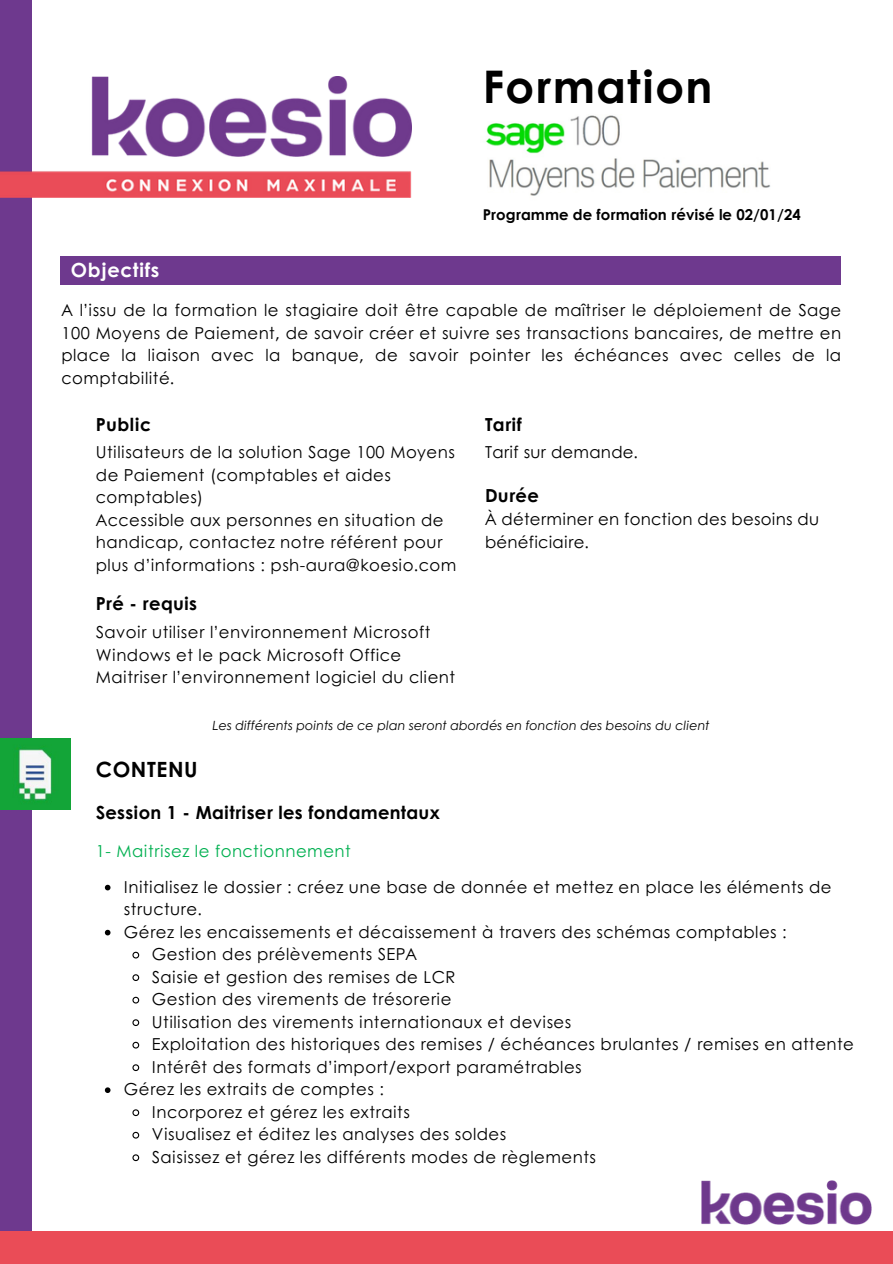
<style>
.page{position:relative;width:893px;height:1264px;background:#fff}
.page>*{position:absolute;margin:0;border:0;box-sizing:border-box;transform-origin:0 0}
.t1{font:700 45px "Century Gothic";letter-spacing:.03em;color:#000}
.t2{font:700 21px "Century Gothic";letter-spacing:.03em;color:#000}
.t3{font:700 19.5px "Century Gothic";letter-spacing:.03em;color:#fff}
.t4{font:700 18px "Century Gothic";letter-spacing:.015em;color:#000}
.t5{font:16.5px/22.5px "Century Gothic";letter-spacing:.03em;color:#000}
.t6{font:16.5px "Century Gothic";letter-spacing:.03em;color:#00b050}
.t7{font:700 15px "Century Gothic";letter-spacing:.005em;color:#000}
.t8{font:italic 12.75px "Century Gothic";color:#000}
</style>
<div class="page">
<div style="left:0;top:0;width:32px;height:1231px;background:#6e398e"></div>
<div style="left:0;top:1231px;width:892px;height:32px;background:#ea4c57"></div>
<img style="left:0;top:77px;width:411px;height:120px">
<div style="left:61px;top:256px;width:779px;height:29px;background:#6e398e"></div>
<img style="left:701px;top:1180px;width:170px;height:43px">
<img style="left:0;top:738px;width:70px;height:71px">
<img style="left:485px;top:115px;width:285px;height:81px">
<svg style="left:105px;top:884px;width:5px;height:6px"></svg>
<svg style="left:105px;top:929px;width:5px;height:6px"></svg>
<svg style="left:132px;top:951px;width:8px;height:8px"></svg>
<svg style="left:132px;top:974px;width:8px;height:7px"></svg>
<svg style="left:132px;top:996px;width:8px;height:8px"></svg>
<svg style="left:132px;top:1019px;width:8px;height:7px"></svg>
<svg style="left:132px;top:1041px;width:8px;height:8px"></svg>
<svg style="left:132px;top:1064px;width:8px;height:7px"></svg>
<svg style="left:105px;top:1087px;width:5px;height:5px"></svg>
<svg style="left:132px;top:1109px;width:8px;height:7px"></svg>
<svg style="left:132px;top:1131px;width:8px;height:8px"></svg>
<svg style="left:132px;top:1154px;width:8px;height:7px"></svg>
<p class="t1" style="left:483px;top:52px;width:231px">Formation</p>
<p class="t3" style="left:71px;top:255px;width:90px">Objectifs</p>
<p class="t7" style="left:483px;top:203px;width:319px">Programme de formation révisé le 02/01/24</p>
<p class="t5" style="left:61px;top:298px;width:781px;text-align:justify">A l’issu de la formation le stagiaire doit être capable de maîtriser le déploiement de Sage 100 Moyens de Paiement, de savoir créer et suivre ses transactions bancaires, de mettre en place la liaison avec la banque, de savoir pointer les échéances avec celles de la comptabilité.</p>
<p class="t4" style="left:96px;top:411px;width:57px">Public</p>
<p class="t5" style="left:96px;top:440px;width:360px">Utilisateurs de la solution Sage 100 Moyens de Paiement (comptables et aides comptables)</p>
<p class="t5" style="left:96px;top:508px;width:362px">Accessible aux personnes en situation de handicap, contactez notre référent pour plus d’informations : psh-aura@koesio.com</p>
<p class="t4" style="left:96px;top:589px;width:103px">Pré - requis</p>
<p class="t5" style="left:96px;top:620px;width:336px">Savoir utiliser l’environnement Microsoft<br>Windows et le pack Microsoft Office</p>
<p class="t5" style="left:96px;top:665px;width:361px">Maitriser l’environnement logiciel du client</p>
<p class="t4" style="left:485px;top:411px;width:38px">Tarif</p>
<p class="t5" style="left:485px;top:439px;width:154px">Tarif sur demande.</p>
<p class="t4" style="left:485px;top:481px;width:55px">Durée</p>
<p class="t5" style="left:485px;top:507px;width:335px">À déterminer en fonction des besoins du bénéficiaire.</p>
<p class="t2" style="left:96px;top:753px;width:103px">CONTENU</p>
<p class="t8" style="left:212px;top:716px;width:498px">Les différents points de ce plan seront abordés en fonction des besoins du client</p>
<p class="t4" style="left:96px;top:798px;width:345px">Session 1 - Maitriser les fondamentaux</p>
<p class="t6" style="left:96px;top:838px;width:256px">1- Maitrisez le fonctionnement</p>
<p class="t5" style="left:124px;top:874px;width:709px">Initialisez le dossier : créez une base de donnée et mettez en place les éléments de structure.</p>
<p class="t5" style="left:124px;top:919px;width:664px">Gérez les encaissements et décaissement à travers des schémas comptables :</p>
<p class="t5" style="left:152px;top:942px;width:266px">Gestion des prélèvements SEPA</p>
<p class="t5" style="left:152px;top:964px;width:305px">Saisie et gestion des remises de LCR</p>
<p class="t5" style="left:152px;top:987px;width:301px">Gestion des virements de trésorerie</p>
<p class="t5" style="left:152px;top:1009px;width:420px">Utilisation des virements internationaux et devises</p>
<p class="t5" style="left:152px;top:1032px;width:703px">Exploitation des historiques des remises / échéances brulantes / remises en attente</p>
<p class="t5" style="left:152px;top:1054px;width:431px">Intérêt des formats d’import/export paramétrables</p>
<p class="t5" style="left:124px;top:1077px;width:261px">Gérez les extraits de comptes :</p>
<p class="t5" style="left:152px;top:1099px;width:259px">Incorporez et gérez les extraits</p>
<p class="t5" style="left:152px;top:1122px;width:356px">Visualisez et éditez les analyses des soldes</p>
<p class="t5" style="left:152px;top:1144px;width:445px">Saisissez et gérez les différents modes de règlements</p>
</div>
